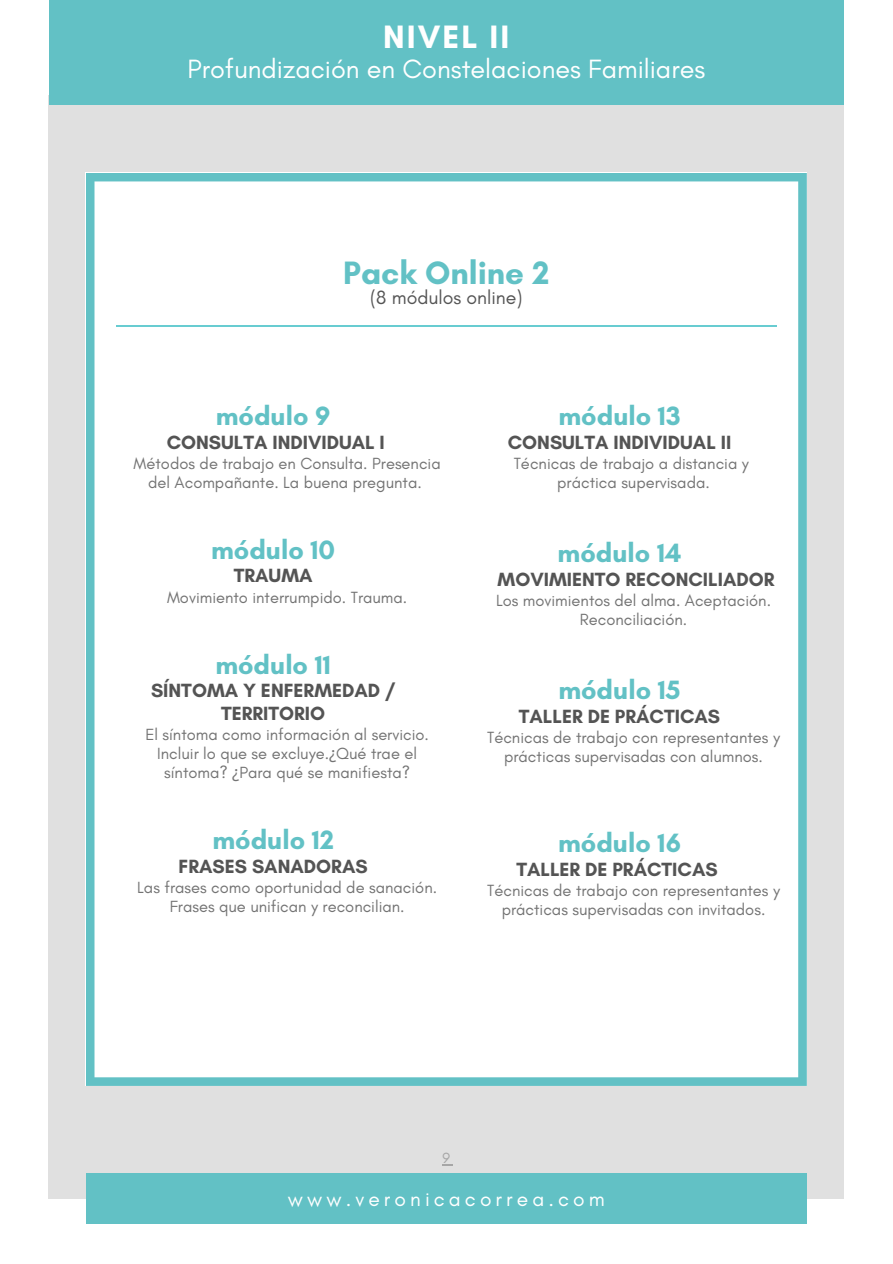
<style>
.page{position:relative;width:893px;height:1264px;background:#fff}
.page>*{position:absolute;margin:0;border:0;box-sizing:border-box;transform-origin:0 0}
.t1{font:700 33px "Glacial Indifference";color:#62c1c5}
.t2{font:700 33px "Glacial Indifference";letter-spacing:.06em;color:#fff}
.t3{font:700 27px "Glacial Indifference";color:#62c1c5}
.t4{font:27px "Glacial Indifference";color:#fff}
.t5{font:21px "Glacial Indifference";letter-spacing:.195em;color:#fff}
.t6{font:700 19.5px/22.5px "Glacial Indifference";color:#545454;text-align:center}
.t7{font:19.5px "Glacial Indifference";color:#545454}
.t8{font:16.5px/19px "Glacial Indifference";color:#737373;text-align:center}
.t9{font:15px "Glacial Indifference";color:#a6a6a6}
.s1{font-family:"Noto Sans"}
</style>
<div class="page">
<div style="left:49px;top:95px;width:794px;height:1103px;background:#e0e0e0"></div>
<div style="left:86px;top:1173px;width:720px;height:51px;background:#62c1c5"></div>
<div style="left:49px;top:0;width:794px;height:104px;background:#62c1c5"></div>
<div style="left:86px;top:173px;width:720px;height:912px;background:#fff"></div>
<hr style="left:116px;top:325px;width:660px;height:1px;background:#68ccd1">
<p class="t2" style="left:383px;top:16px;width:128px">NIVEL II</p>
<p class="t4" style="left:187px;top:52px;width:519px">Profundización en Constelaciones Familiares</p>
<p class="t1" style="left:343px;top:252px;width:208px">Pack Online 2</p>
<p class="t7" style="left:370px;top:285px;width:154px">(8 módulos online)</p>
<p class="t3" style="left:216px;top:399px;width:116px">módulo 9</p>
<p class="t6" style="left:167px;top:430px;width:220px">CONSULTA INDIVIDUAL I</p>
<p class="t8" style="left:134px;top:453px;width:308px">Métodos de trabajo en Consulta. Presencia del Acompañante. La buena pregunta.</p>
<p class="t3" style="left:211px;top:533px;width:126px">módulo 10</p>
<p class="t6" style="left:234px;top:564px;width:80px">TRAUMA</p>
<p class="t8" style="left:167px;top:587px;width:242px">Movimiento interrumpido. Trauma.</p>
<p class="t3" style="left:215px;top:648px;width:117px">módulo 11</p>
<p class="t6" style="left:151px;top:679px;width:246px">SÍNTOMA Y ENFERMEDAD /<br>TERRITORIO</p>
<p class="t8" style="left:145px;top:724px;width:285px">El síntoma como información al servicio.<br>Incluir lo que se excluye.<span class="s1">¿</span>Qué trae el síntoma? <span class="s1">¿</span>Para qué se manifiesta?</p>
<p class="t3" style="left:212px;top:823px;width:123px">módulo 12</p>
<p class="t6" style="left:178px;top:854px;width:191px">FRASES SANADORAS</p>
<p class="t8" style="left:137px;top:877px;width:301px">Las frases como oportunidad de sanación.<br>Frases que unifican y reconcilian.</p>
<p class="t3" style="left:558px;top:399px;width:124px">módulo 13</p>
<p class="t6" style="left:507px;top:430px;width:225px">CONSULTA INDIVIDUAL II</p>
<p class="t8" style="left:513px;top:453px;width:237px">Técnicas de trabajo a distancia y</p>
<p class="t8" style="left:557px;top:472px;width:154px">práctica supervisada.</p>
<p class="t3" style="left:557px;top:536px;width:125px">módulo 14</p>
<p class="t6" style="left:497px;top:567px;width:278px">MOVIMIENTO RECONCILIADOR</p>
<p class="t8" style="left:496px;top:590px;width:276px">Los movimientos del alma. Aceptación.<br>Reconciliación.</p>
<p class="t3" style="left:558px;top:673px;width:124px">módulo 15</p>
<p class="t6" style="left:519px;top:705px;width:203px">TALLER DE PRÁCTICAS</p>
<p class="t8" style="left:487px;top:728px;width:294px">Técnicas de trabajo con representantes y prácticas supervisadas con alumnos.</p>
<p class="t3" style="left:558px;top:826px;width:124px">módulo 16</p>
<p class="t6" style="left:516px;top:857px;width:203px">TALLER DE PRÁCTICAS</p>
<p class="t8" style="left:487px;top:880px;width:294px">Técnicas de trabajo con representantes y prácticas supervisadas con invitados.</p>
<p class="t9" style="left:442px;top:1148px;width:9px">9</p>
<p class="t5" style="left:288px;top:1185px;width:318px">www.veronicacorrea.com</p>
</div>
